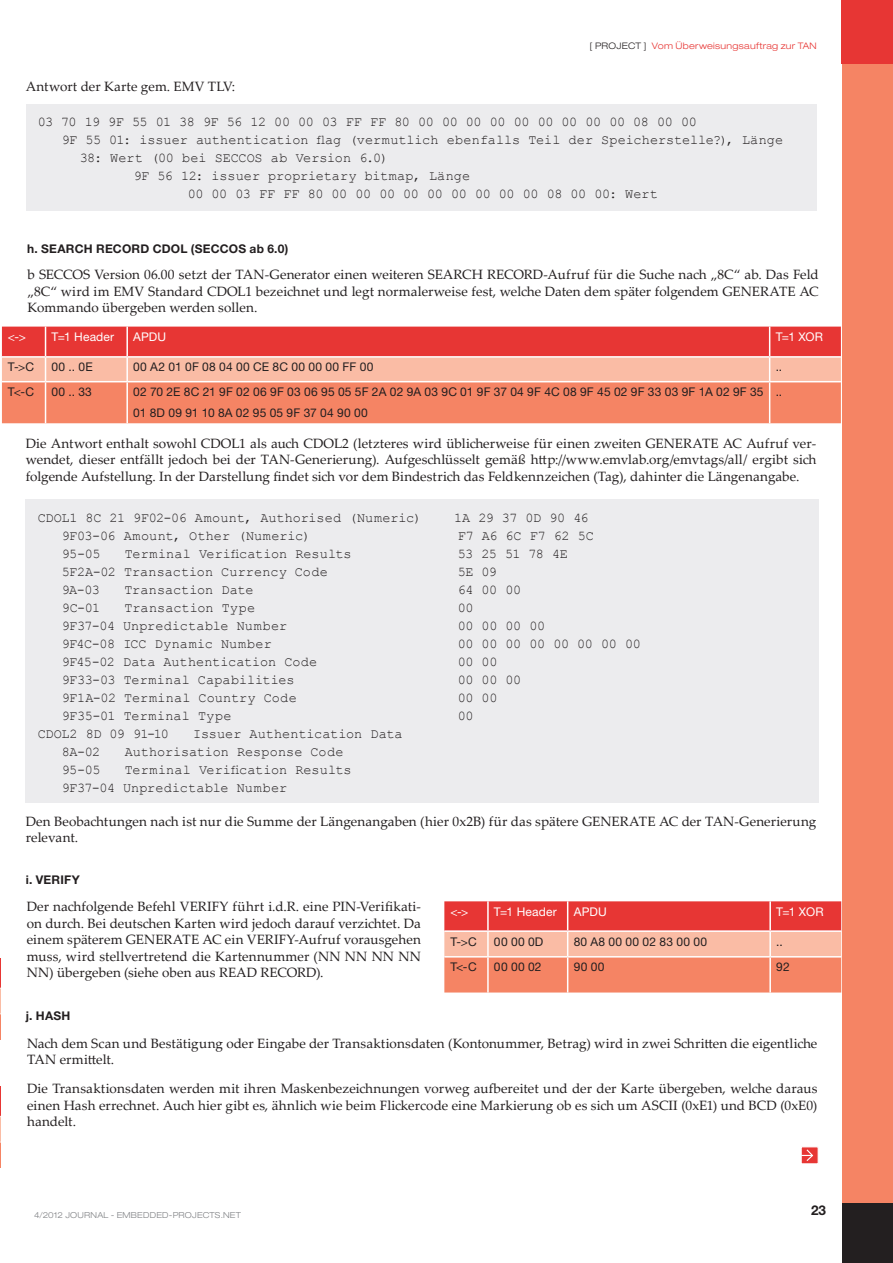
<style>
.page{position:relative;width:893px;height:1263px;background:#fff}
.page>*{position:absolute;margin:0;border:0;box-sizing:border-box;transform-origin:0 0}
.t1{font:13.5px/16.5px "Palatino Linotype";letter-spacing:.005em;color:#231f20;text-align:justify}
.t2{font:13.5px/18px "Courier New";letter-spacing:-.005em;color:#231f20}
.t3{font:13.5px "Courier New";letter-spacing:-.03em;color:#231f20}
.t4{font:13.5px "Courier New";letter-spacing:-.035em;color:#231f20}
.t5{font:13.5px "Courier New";letter-spacing:-.04em;color:#231f20}
.t6{font:700 13.5px "Helvetica Neue LT Std";color:#231f20}
.t7{font:12px/21px "Helvetica Neue LT Std";letter-spacing:.02em;color:#231f20}
.t8{font:700 12px "Helvetica Neue LT Std";letter-spacing:.02em;color:#231f20}
.t9{font:12px "Helvetica Neue LT Std";letter-spacing:.015em;color:#fff}
.t10{font:300 expanded 9px "Helvetica Neue LT Std";letter-spacing:.03em;color:#e73634}
.t11{font:300 expanded 8.25px "Helvetica Neue LT Std";letter-spacing:.025em;color:#808285}
.s1{color:#231f20}
</style>
<div class="page">
<div style="left:842px;top:64px;width:51px;height:1139px;background:#f58464"></div>
<div style="left:842px;top:0;width:51px;height:64px;background:#e73634"></div>
<div style="left:842px;top:1203px;width:51px;height:60px;background:#231f20"></div>
<div style="left:26px;top:499px;width:793px;height:304px;background:#ececee"></div>
<div style="left:26px;top:104px;width:791px;height:107px;background:#ececee"></div>
<hr style="left:0;top:958px;width:1px;height:30px;background:#e73634">
<svg style="left:0;top:987px;width:1px;height:52px"></svg>
<hr style="left:0;top:1086px;width:1px;height:30px;background:#e73634">
<svg style="left:0;top:1116px;width:1px;height:51px"></svg>
<svg style="left:2px;top:327px;width:839px;height:96px;background:#f27e6a"></svg>
<hr style="left:126px;top:382px;width:2px;height:41px;background:#fff">
<hr style="left:769px;top:382px;width:1px;height:41px;background:#fff">
<svg style="left:444px;top:901px;width:397px;height:91px;background:#f27f6d"></svg>
<hr style="left:769px;top:932px;width:2px;height:24px;background:#fff">
<hr style="left:567px;top:957px;width:1px;height:35px;background:#fff">
<hr style="left:769px;top:957px;width:2px;height:35px;background:#fff">
<div style="left:801px;top:1146px;width:18px;height:18px;background:#e73634;border:1px solid #fff"></div>
<svg style="left:801px;top:1148px;width:13px;height:14px"></svg>
<p class="t10" style="left:589px;top:40px;width:229px"><span class="s1">[ PROJECT ]</span> Vom Überweisungsauftrag zur TAN</p>
<p class="t1" style="left:26px;top:77px;width:211px">Antwort der Karte gem. EMV TLV:</p>
<p class="t3" style="left:38px;top:113px;width:661px">03 70 19 9F 55 01 38 9F 56 12 00 00 03 FF FF 80 00 00 00 00 00 00 00 00 00 08 00 00</p>
<p class="t2" style="left:62px;top:130px;width:723px">9F 55 01: issuer authentication flag (vermutlich ebenfalls Teil der Speicherstelle?), Länge</p>
<p class="t2" style="left:80px;top:148px;width:310px">38: Wert (00 bei SECCOS ab Version 6.0)</p>
<p class="t2" style="left:134px;top:166px;width:338px">9F 56 12: issuer proprietary bitmap, Länge</p>
<p class="t3" style="left:188px;top:185px;width:472px">00 00 03 FF FF 80 00 00 00 00 00 00 00 00 00 08 00 00: Wert</p>
<p class="t8" style="left:27px;top:242px;width:263px">h. SEARCH RECORD CDOL (SECCOS ab 6.0)</p>
<p class="t1" style="left:27px;top:266px;width:793px">b SECCOS Version 06.00 setzt der TAN-Generator einen weiteren SEARCH RECORD-Aufruf für die Suche nach „8C“ ab. Das Feld „8C“ wird im EMV Standard CDOL1 bezeichnet und legt normalerweise fest, welche Daten dem später folgendem GENERATE AC Kommando übergeben werden sollen.</p>
<p class="t9" style="left:8px;top:330px;width:20px">&lt;-&gt;</p>
<p class="t9" style="left:52px;top:330px;width:64px">T=1 Header</p>
<p class="t9" style="left:133px;top:330px;width:35px">APDU</p>
<p class="t9" style="left:776px;top:330px;width:49px">T=1 XOR</p>
<p class="t7" style="left:8px;top:356px;width:28px">T-&gt;C</p>
<p class="t7" style="left:52px;top:356px;width:43px">00 .. 0E</p>
<p class="t7" style="left:133px;top:356px;width:242px">00 A2 01 0F 08 04 00 CE 8C 00 00 00 FF 00</p>
<p class="t7" style="left:776px;top:356px;width:8px">..</p>
<p class="t7" style="left:8px;top:381px;width:28px">T&lt;-C</p>
<p class="t7" style="left:52px;top:381px;width:42px">00 .. 33</p>
<p class="t7" style="left:133px;top:381px;width:632px">02 70 2E 8C 21 9F 02 06 9F 03 06 95 05 5F 2A 02 9A 03 9C 01 9F 37 04 9F 4C 08 9F 45 02 9F 33 03 9F 1A 02 9F 35<br>01 8D 09 91 10 8A 02 95 05 9F 37 04 90 00</p>
<p class="t7" style="left:776px;top:381px;width:8px">..</p>
<p class="t1" style="left:26px;top:434px;width:792px">Die Antwort enthalt sowohl CDOL1 als auch CDOL2 (letzteres wird üblicherweise für einen zweiten GENERATE AC Aufruf ver&shy;wendet, dieser entfällt jedoch bei der TAN-Generierung). Aufgeschlüsselt gemäß http://www.emvlab.org/emvtags/all/ ergibt sich folgende Aufstellung. In der Darstellung findet sich vor dem Bindestrich das Feldkennzeichen (Tag), dahinter die Längenangabe.</p>
<p class="t2" style="left:38px;top:508px;width:385px">CDOL1 8C 21 9F02-06 Amount, Authorised (Numeric)</p>
<p class="t5" style="left:454px;top:509px;width:136px">1A 29 37 0D 90 46</p>
<p class="t2" style="left:62px;top:526px;width:250px">9F03-06 Amount, Other (Numeric)</p>
<p class="t2" style="left:458px;top:526px;width:138px">F7 A6 6C F7 62 5C</p>
<p class="t2" style="left:62px;top:544px;width:40px">95-05</p>
<p class="t2" style="left:125px;top:544px;width:228px">Terminal Verification Results</p>
<p class="t2" style="left:458px;top:544px;width:112px">53 25 51 78 4E</p>
<p class="t2" style="left:62px;top:562px;width:268px">5F2A-02 Transaction Currency Code</p>
<p class="t2" style="left:458px;top:562px;width:41px">5E 09</p>
<p class="t2" style="left:62px;top:580px;width:40px">9A-03</p>
<p class="t2" style="left:124px;top:580px;width:131px">Transaction Date</p>
<p class="t2" style="left:458px;top:580px;width:65px">64 00 00</p>
<p class="t2" style="left:62px;top:598px;width:40px">9C-01</p>
<p class="t2" style="left:125px;top:598px;width:132px">Transaction Type</p>
<p class="t2" style="left:458px;top:598px;width:17px">00</p>
<p class="t2" style="left:62px;top:616px;width:227px">9F37-04 Unpredictable Number</p>
<p class="t2" style="left:458px;top:616px;width:89px">00 00 00 00</p>
<p class="t2" style="left:62px;top:634px;width:212px">9F4C-08 ICC Dynamic Number</p>
<p class="t3" style="left:458px;top:635px;width:185px">00 00 00 00 00 00 00 00</p>
<p class="t2" style="left:62px;top:652px;width:257px">9F45-02 Data Authentication Code</p>
<p class="t2" style="left:458px;top:652px;width:41px">00 00</p>
<p class="t2" style="left:62px;top:670px;width:234px">9F33-03 Terminal Capabilities</p>
<p class="t2" style="left:458px;top:670px;width:65px">00 00 00</p>
<p class="t2" style="left:62px;top:688px;width:237px">9F1A-02 Terminal Country Code</p>
<p class="t2" style="left:458px;top:688px;width:41px">00 00</p>
<p class="t2" style="left:62px;top:706px;width:171px">9F35-01 Terminal Type</p>
<p class="t2" style="left:458px;top:706px;width:17px">00</p>
<p class="t4" style="left:38px;top:725px;width:133px">CDOL2 8D 09 91-10</p>
<p class="t2" style="left:193px;top:724px;width:211px">Issuer Authentication Data</p>
<p class="t2" style="left:62px;top:742px;width:40px">8A-02</p>
<p class="t2" style="left:125px;top:742px;width:220px">Authorisation Response Code</p>
<p class="t2" style="left:62px;top:760px;width:40px">95-05</p>
<p class="t2" style="left:62px;top:760px;width:291px;text-indent:63px">Terminal Verification Results<br>9F37-04 Unpredictable Number</p>
<p class="t1" style="left:26px;top:812px;width:792px">Den Beobachtungen nach ist nur die Summe der Längenangaben (hier 0x2B) für das spätere GENERATE AC der TAN-Generierung relevant.</p>
<p class="t8" style="left:26px;top:873px;width:56px">i. VERIFY</p>
<p class="t1" style="left:27px;top:898px;width:396px">Der nachfolgende Befehl VERIFY führt i.d.R. eine PIN-Verifikati&shy;on durch. Bei deutschen Karten wird jedoch darauf verzichtet. Da einem späterem GENERATE AC ein VERIFY-Aufruf vorausgehen muss, wird stellvertretend die Kartennummer (NN NN NN NN NN) übergeben (siehe oben aus READ RECORD).</p>
<p class="t9" style="left:450px;top:904px;width:20px">&lt;-&gt;</p>
<p class="t9" style="left:494px;top:904px;width:64px">T=1 Header</p>
<p class="t9" style="left:574px;top:904px;width:35px">APDU</p>
<p class="t9" style="left:776px;top:904px;width:49px">T=1 XOR</p>
<p class="t7" style="left:450px;top:931px;width:28px">T-&gt;C</p>
<p class="t7" style="left:494px;top:931px;width:51px">00 00 0D</p>
<p class="t7" style="left:574px;top:931px;width:135px">80 A8 00 00 02 83 00 00</p>
<p class="t7" style="left:776px;top:931px;width:8px">..</p>
<p class="t7" style="left:450px;top:956px;width:28px">T&lt;-C</p>
<p class="t7" style="left:494px;top:956px;width:49px">00 00 02</p>
<p class="t7" style="left:574px;top:956px;width:32px">90 00</p>
<p class="t7" style="left:776px;top:956px;width:15px">92</p>
<p class="t8" style="left:26px;top:1008px;width:46px">j. HASH</p>
<p class="t1" style="left:27px;top:1034px;width:792px">Nach dem Scan und Bestätigung oder Eingabe der Transaktionsdaten (Kontonummer, Betrag) wird in zwei Schritten die eigentliche<br>TAN ermittelt.</p>
<p class="t1" style="left:27px;top:1080px;width:792px">Die Transaktionsdaten werden mit ihren Maskenbezeichnungen vorweg aufbereitet und der der Karte übergeben, welche daraus einen Hash errechnet. Auch hier gibt es, ähnlich wie beim Flickercode eine Markierung ob es sich um ASCII (0xE1) und BCD (0xE0) handelt.</p>
<p class="t11" style="left:34px;top:1210px;width:209px">4/2012 JOURNAL - EMBEDDED-PROJECTS.NET</p>
<p class="t6" style="left:811px;top:1202px;width:17px">23</p>
</div>
